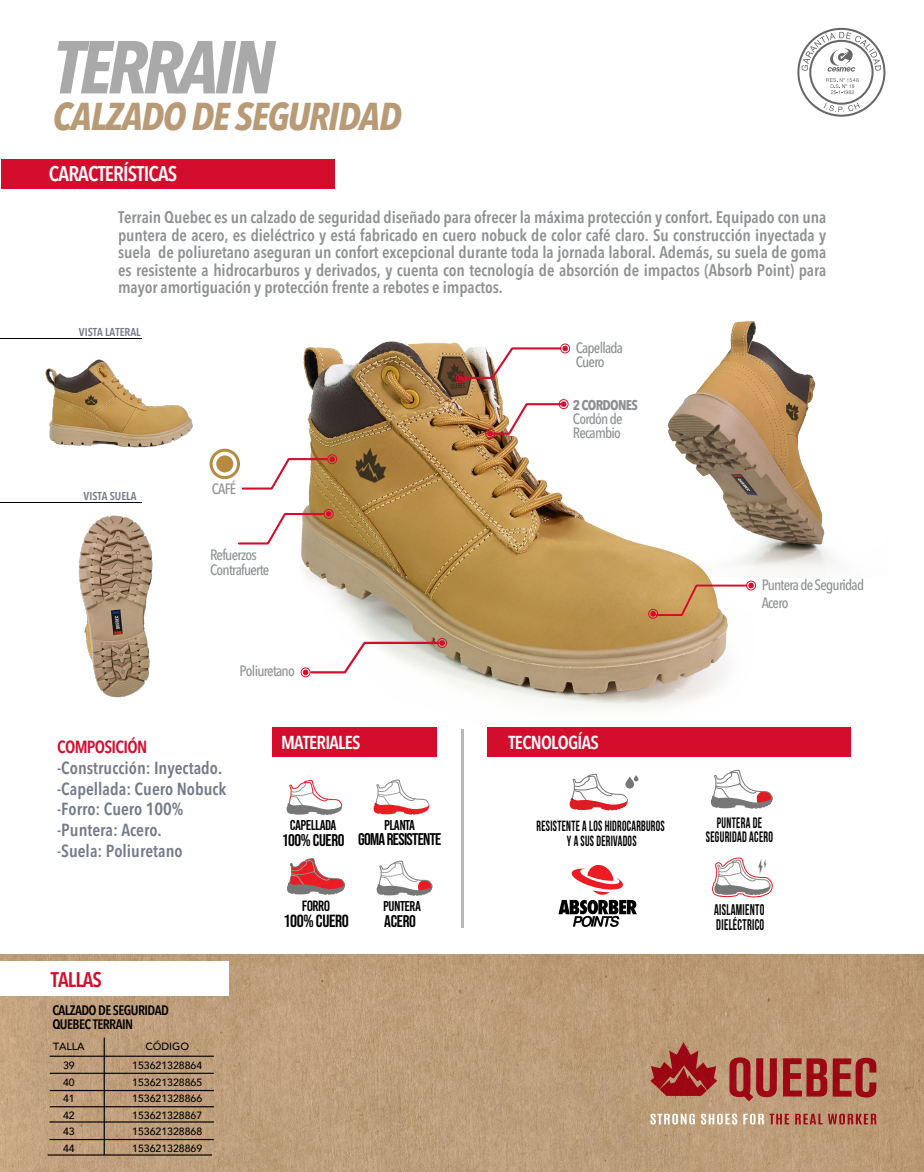
<style>
.page{position:relative;width:924px;height:1172px;background:#fff}
.page>*{position:absolute;margin:0;border:0;box-sizing:border-box;transform-origin:0 0}
.t1{font:italic 700 condensed 74.02px "Avenir Next LT Pro";letter-spacing:-.06em;color:#a9a9a9}
.t2{font:italic 700 condensed 38.41px "Avenir Next LT Pro";letter-spacing:-.03em;color:#b89a76}
.t3{font:600 condensed 21px "Avenir Next LT Pro";letter-spacing:-.04em;color:#fff}
.t4{font:600 condensed 21px "Avenir Next LT Pro";letter-spacing:-.04em;color:#d30d2b}
.t5{font:600 condensed 18.55px "Avenir Next LT Pro";letter-spacing:-.04em;color:#fff}
.t6{font:17.5px "Bebas Neue";letter-spacing:-.02em;color:#000}
.t7{font:600 condensed 17.41px/20.8px "Avenir Next LT Pro";color:#737a89}
.t8{font:600 condensed 17.41px "Avenir Next LT Pro";letter-spacing:-.04em;color:#d30d2b}
.t9{font:16.89px "Bebas Neue";letter-spacing:-.04em;color:#000}
.t10{font:16.89px "Bebas Neue";letter-spacing:-.02em;color:#000}
.t11{font:600 condensed 16.62px/17.5px "Avenir Next LT Pro";letter-spacing:-.005em;color:#8e9091;text-align:justify}
.t12{font:700 15.49px/15px "Bebas Neue";letter-spacing:.025em;color:#000;scale:.77 1}
.t13{font:700 15.14px/14.7px "Bebas Neue";letter-spacing:.025em;color:#000;text-align:center;scale:.77 1}
.t14{font:500 condensed 14.88px/14px "Avenir Next LT Pro";letter-spacing:-.05em;color:#8e9091}
.t15{font:14.88px "Bebas Kai";letter-spacing:-.04em;color:#000}
.t16{font:700 14.79px/14.3px "Bebas Neue";letter-spacing:.025em;color:#000;text-align:center;scale:.77 1}
.t17{font:14.26px "Bebas Kai";letter-spacing:-.04em;color:#000}
.t18{font:700 condensed 14px "Avenir Next LT Pro";letter-spacing:-.05em;color:#8e9091}
.t19{font:600 condensed 13.65px/14px "Avenir Next LT Pro";letter-spacing:-.04em;color:#000}
.t20{font:600 condensed 11.38px "Avenir Next LT Pro";color:#737a89}
.t21{font:500 10.5px/16.4px "Avenir";color:#000;text-align:center}
</style>
<div class="page">
<img style="left:33px;top:338px;width:160px;height:110px">
<img style="left:769px;top:349px;width:64px;height:220px">
<img style="left:272px;top:320px;width:497px;height:488px">
<div style="left:1px;top:159px;width:333px;height:30px;background:#d30d2b"></div>
<img style="left:0;top:954px;width:923px;height:217px">
<hr style="left:50px;top:1055px;width:164px;height:1px;background:#000">
<hr style="left:50px;top:1072px;width:164px;height:1px;background:#000">
<hr style="left:50px;top:1089px;width:164px;height:2px;background:#000">
<hr style="left:50px;top:1106px;width:164px;height:1px;background:#000">
<hr style="left:49px;top:1121px;width:165px;height:1px;background:#000">
<hr style="left:49px;top:1138px;width:165px;height:2px;background:#000">
<hr style="left:104px;top:1037px;width:1px;height:117px;background:#000">
<hr style="left:48px;top:1154px;width:164px;height:1px;background:#000">
<svg style="left:650px;top:1042px;width:67px;height:53px;background:#a94b41"></svg>
<svg style="left:729px;top:1057px;width:47px;height:44px;background:#ac4a41"></svg>
<svg style="left:782px;top:1057px;width:94px;height:40px;background:#aa4a40"></svg>
<div style="left:0;top:960px;width:229px;height:35px;background:#fff"></div>
<svg style="left:650px;top:1113px;width:44px;height:11px"></svg>
<svg style="left:700px;top:1113px;width:37px;height:11px"></svg>
<svg style="left:743px;top:1113px;width:20px;height:11px"></svg>
<svg style="left:769px;top:1113px;width:19px;height:11px"></svg>
<svg style="left:794px;top:1113px;width:82px;height:11px"></svg>
<svg style="left:300px;top:638px;width:147px;height:39px"></svg>
<svg style="left:455px;top:343px;width:115px;height:40px"></svg>
<svg style="left:648px;top:580px;width:107px;height:39px"></svg>
<svg style="left:485px;top:399px;width:83px;height:39px"></svg>
<svg style="left:209px;top:448px;width:128px;height:42px"></svg>
<svg style="left:238px;top:509px;width:95px;height:36px"></svg>
<img style="left:78px;top:515px;width:75px;height:183px">
<div style="left:272px;top:727px;width:165px;height:29px;background:#d30d2b"></div>
<div style="left:487px;top:727px;width:363px;height:29px;background:#d30d2b"></div>
<svg style="left:287px;top:858px;width:58px;height:36px"></svg>
<svg style="left:373px;top:767px;width:56px;height:47px"></svg>
<svg style="left:376px;top:860px;width:57px;height:36px"></svg>
<hr style="left:460px;top:729px;width:3px;height:198px;background:#000">
<svg style="left:286px;top:780px;width:56px;height:35px"></svg>
<svg style="left:797px;top:28px;width:88px;height:89px"></svg>
<hr style="left:0;top:502px;width:142px;height:1px;background:#000">
<hr style="left:0;top:339px;width:142px;height:1px;background:#000">
<svg style="left:712px;top:857px;width:60px;height:40px"></svg>
<svg style="left:710px;top:764px;width:63px;height:44px"></svg>
<svg style="left:558px;top:864px;width:78px;height:62px"></svg>
<svg style="left:569px;top:767px;width:58px;height:43px"></svg>
<svg style="left:625px;top:776px;width:9px;height:12px"></svg>
<svg style="left:633px;top:775px;width:5px;height:6px"></svg>
<h1 class="t1" style="left:53px;top:22px;width:223px">TERRAIN</h1>
<h2 class="t2" style="left:53px;top:93px;width:350px">CALZADO DE SEGURIDAD</h2>
<p class="t3" style="left:49px;top:161px;width:130px">CARACTERÍSTICAS</p>
<p class="t11" style="left:118px;top:208px;width:709px">Terrain Quebec es un calzado de seguridad diseñado para ofrecer la máxima protección y confort. Equipado con una puntera de acero, es dieléctrico y está fabricado en cuero nobuck de color café claro. Su construcción inyectada y suela de poliuretano aseguran un confort excepcional durante toda la jornada laboral. Además, su suela de goma es resistente a hidrocarburos y derivados, y cuenta con tecnología de absorción de impactos (Absorb Point) para mayor amortiguación y protección frente a rebotes e impactos.</p>
<p class="t20" style="left:79px;top:325px;width:63px">VISTA LATERAL</p>
<p class="t20" style="left:84px;top:489px;width:54px">VISTA SUELA</p>
<p class="t14" style="left:212px;top:481px;width:26px">CAFÉ</p>
<p class="t14" style="left:210px;top:547px;width:61px;line-height:14.9px">Refuerzos<br>Contrafuerte</p>
<p class="t14" style="left:239px;top:664px;width:57px">Poliuretano</p>
<p class="t14" style="left:575px;top:341px;width:49px">Capellada<br>Cuero</p>
<p class="t18" style="left:572px;top:396px;width:67px">2 CORDONES</p>
<p class="t14" style="left:572px;top:412px;width:51px">Cordón de<br>Recambio</p>
<p class="t8" style="left:57px;top:736px;width:92px">COMPOSICIÓN</p>
<p class="t7" style="left:57px;top:757px;width:171px">-Construcción: Inyectado. -Capellada: Cuero Nobuck -Forro: Cuero 100% -Puntera: Acero.<br>-Suela: Poliuretano</p>
<p class="t5" style="left:281px;top:731px;width:81px">MATERIALES</p>
<p class="t5" style="left:508px;top:731px;width:92px">TECNOLOGÍAS</p>
<p class="t17" style="left:290px;top:817px;width:48px">CAPELLADA</p>
<p class="t10" style="left:281px;top:830px;width:64px">100% CUERO</p>
<p class="t17" style="left:384px;top:817px;width:32px">PLANTA</p>
<p class="t9" style="left:358px;top:829px;width:84px">GOMA RESISTENTE</p>
<p class="t16" style="left:536px;top:818px;width:168px">RESISTENTE A LOS HIDROCARBUROS<br>Y A SUS DERIVADOS</p>
<p class="t14" style="left:761px;top:575px;width:104px;line-height:17.8px">Punterade Seguridad<br>Acero</p>
<p class="t13" style="left:705px;top:814px;width:89px">PUNTERA DE<br>SEGURIDAD ACERO</p>
<p class="t4" style="left:51px;top:966px;width:53px">TALLAS</p>
<p class="t19" style="left:52px;top:1002px;width:118px">CALZADO DE SEGURIDAD<br>QUEBEC TERRAIN</p>
<p class="t21" style="left:53px;top:1036px;width:33px;line-height:18.8px">TALLA<br>39</p>
<p class="t21" style="left:63px;top:1073px;width:13px;text-align:justify">40<br>41<br>42<br>43<br>44</p>
<p class="t21" style="left:132px;top:1036px;width:71px;line-height:18.8px">CÓDIGO<br>153621328864</p>
<p class="t21" style="left:132px;top:1073px;width:71px;text-align:justify">153621328865<br>153621328866<br>153621328867<br>153621328868<br>153621328869</p>
<p class="t15" style="left:302px;top:897px;width:30px">FORRO</p>
<p class="t6" style="left:283px;top:911px;width:67px">100% CUERO</p>
<p class="t17" style="left:383px;top:898px;width:39px">PUNTERA</p>
<p class="t9" style="left:384px;top:911px;width:33px">ACERO</p>
<p class="t12" style="left:713px;top:902px;width:67px">AISLAMIENTO<br>DIELÉCTRICO</p>
</div>
